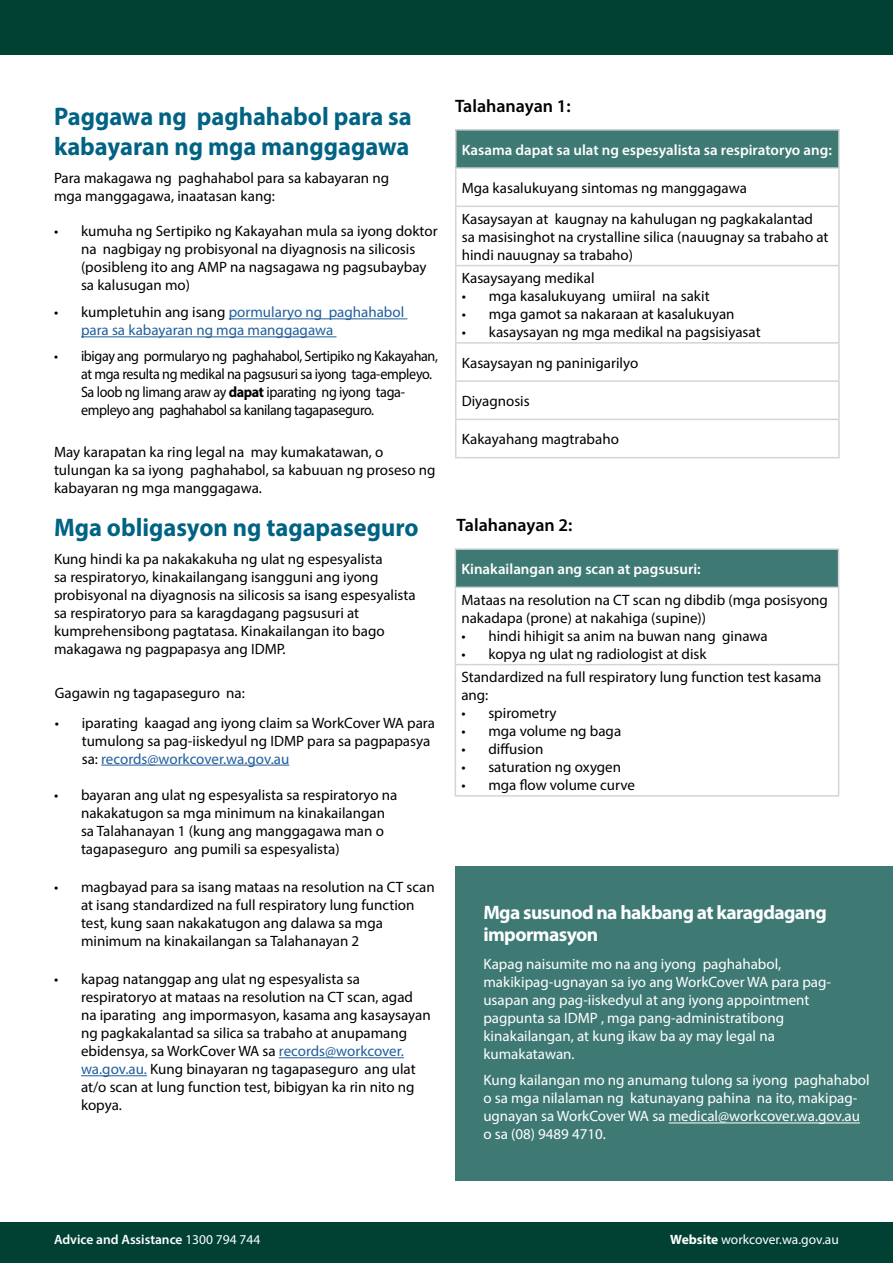
<style>
.page{position:relative;width:893px;height:1263px;background:#fff}
.page>*{position:absolute;margin:0;border:0;box-sizing:border-box;transform-origin:0 0}
.t1{font:700 25.5px/30.6px "Myriad Pro";color:#006384;scale:.96 1}
.t2{font:700 19.5px/22.5px "Myriad Pro";letter-spacing:-.03em;color:#fff}
.t3{font:600 18px "Myriad Pro";color:#000}
.t4{font:15px/18px "Myriad Pro";color:#000}
.t5{font:15px/18px "Myriad Pro";color:#fff}
.t6{font:15px/18px "Myriad Pro";letter-spacing:-.025em;color:#000;scale:.94 1}
.t7{font:600 15px "Myriad Pro";color:#fff}
.t8{font:15px/18px "Myriad Pro";color:#215e9e}
.t9{font:600 13.5px "Myriad Pro";color:#fff}
.t10{font:13.5px "Myriad Pro";color:#fff}
.s1{color:#000}
.s2{font-weight:700}
.s3{color:#215e9e}
.s4{font-weight:400}
</style>
<div class="page">
<div style="left:0;top:1222px;width:893px;height:41px;background:#004133"></div>
<div style="left:455px;top:867px;width:438px;height:314px;background:#3e7974"></div>
<hr style="left:669px;top:1122px;width:191px;height:1px;background:#fff">
<div style="left:456px;top:130px;width:383px;height:38px;background:#3e7974"></div>
<hr style="left:455px;top:129px;width:385px;height:2px;background:#d4d5d8">
<hr style="left:455px;top:131px;width:1px;height:36px;background:#d4d5d8">
<hr style="left:838px;top:131px;width:2px;height:36px;background:#d4d5d8">
<hr style="left:455px;top:167px;width:385px;height:2px;background:#d4d5d8">
<hr style="left:455px;top:169px;width:1px;height:37px;background:#d4d5d8">
<hr style="left:838px;top:169px;width:2px;height:37px;background:#d4d5d8">
<hr style="left:455px;top:206px;width:385px;height:1px;background:#d4d5d8">
<hr style="left:455px;top:207px;width:1px;height:58px;background:#d4d5d8">
<hr style="left:838px;top:207px;width:2px;height:58px;background:#d4d5d8">
<hr style="left:455px;top:265px;width:385px;height:1px;background:#d4d5d8">
<hr style="left:455px;top:266px;width:1px;height:76px;background:#d4d5d8">
<hr style="left:838px;top:266px;width:2px;height:76px;background:#d4d5d8">
<hr style="left:455px;top:342px;width:385px;height:2px;background:#d4d5d8">
<hr style="left:455px;top:344px;width:1px;height:36px;background:#d4d5d8">
<hr style="left:838px;top:344px;width:2px;height:36px;background:#d4d5d8">
<hr style="left:455px;top:380px;width:385px;height:2px;background:#d4d5d8">
<hr style="left:455px;top:382px;width:1px;height:37px;background:#d4d5d8">
<hr style="left:838px;top:382px;width:2px;height:37px;background:#d4d5d8">
<hr style="left:455px;top:419px;width:385px;height:1px;background:#d4d5d8">
<hr style="left:455px;top:420px;width:1px;height:37px;background:#d4d5d8">
<hr style="left:838px;top:420px;width:2px;height:37px;background:#d4d5d8">
<hr style="left:455px;top:457px;width:385px;height:1px;background:#d4d5d8">
<div style="left:455px;top:549px;width:384px;height:38px;background:#3e7974"></div>
<hr style="left:455px;top:548px;width:384px;height:2px;background:#d4d5d8">
<hr style="left:455px;top:550px;width:1px;height:37px;background:#d4d5d8">
<hr style="left:838px;top:550px;width:1px;height:37px;background:#d4d5d8">
<hr style="left:455px;top:587px;width:384px;height:1px;background:#d4d5d8">
<hr style="left:455px;top:588px;width:1px;height:76px;background:#d4d5d8">
<hr style="left:838px;top:588px;width:1px;height:76px;background:#d4d5d8">
<hr style="left:455px;top:664px;width:384px;height:1px;background:#d4d5d8">
<hr style="left:455px;top:665px;width:1px;height:130px;background:#d4d5d8">
<hr style="left:838px;top:665px;width:1px;height:130px;background:#d4d5d8">
<hr style="left:455px;top:795px;width:384px;height:2px;background:#d4d5d8">
<div style="left:0;top:0;width:893px;height:54px;background:#004133"></div>
<hr style="left:101px;top:765px;width:188px;height:1px;background:#215e9e">
<hr style="left:279px;top:1057px;width:125px;height:1px;background:#215e9e">
<hr style="left:81px;top:1075px;width:66px;height:1px;background:#215e9e">
<hr style="left:229px;top:318px;width:178px;height:1px;background:#215e9e">
<hr style="left:81px;top:336px;width:255px;height:1px;background:#215e9e">
<h1 class="t1" style="left:54px;top:100px;width:374px">Paggawa ng paghahabol para sa kabayaran ng mga manggagawa</h1>
<p class="t4" style="left:54px;top:169px;width:337px">Para makagawa ng paghahabol para sa kabayaran ng mga manggagawa, inaatasan kang:</p>
<p class="t4" style="left:81px;top:221px;width:358px;text-indent:-27px">• kumuha ng Sertipiko ng Kakayahan mula sa iyong doktor na nagbigay ng probisyonal na diyagnosis na silicosis (posibleng ito ang AMP na nagsagawa ng pagsubaybay sa kalusugan mo)</p>
<p class="t8" style="left:81px;top:303px;width:325px;text-indent:-27px"><span class="s1">• kumpletuhin ang isang</span> pormularyo ng paghahabol para sa kabayaran ng mga manggagawa</p>
<p class="t6" style="left:81px;top:347px;width:381px;text-indent:-27px">• ibigay ang pormularyo ng paghahabol, Sertipiko ng Kakayahan, at mga resulta ng medikal na pagsusuri sa iyong taga-empleyo.<br>Sa loob ng limang araw ay <span class="s2">dapat</span> iparating ng iyong taga&shy;empleyo ang paghahabol sa kanilang tagapaseguro.</p>
<p class="t4" style="left:54px;top:442px;width:383px">May karapatan ka ring legal na may kumakatawan, o tulungan ka sa iyong paghahabol, sa kabuuan ng proseso ng kabayaran ng mga manggagawa.</p>
<p class="t3" style="left:455px;top:95px;width:117px">Talahanayan 1:</p>
<p class="t7" style="left:462px;top:140px;width:372px">Kasama dapat sa ulat ng espesyalista sa respiratoryo ang:</p>
<p class="t4" style="left:462px;top:172px;width:353px;line-height:30.8px">Mga kasalukuyang sintomas ng manggagawa<br>Kasaysayan at kaugnay na kahulugan ng pagkakalantad</p>
<p class="t4" style="left:462px;top:227px;width:368px">sa masisinghot na crystalline silica (nauugnay sa trabaho at hindi nauugnay sa trabaho)</p>
<p class="t4" style="left:462px;top:269px;width:134px">Kasaysayang medikal</p>
<p class="t4" style="left:462px;top:287px;width:249px">• mga kasalukuyang umiiral na sakit</p>
<p class="t4" style="left:462px;top:305px;width:274px">• mga gamot sa nakaraan at kasalukuyan</p>
<p class="t4" style="left:462px;top:316px;width:300px;line-height:30.8px">• kasaysayan ng mga medikal na pagsisiyasat<br>Kasaysayan ng paninigarilyo</p>
<p class="t4" style="left:462px;top:392px;width:69px">Diyagnosis</p>
<p class="t4" style="left:462px;top:430px;width:159px">Kakayahang magtrabaho</p>
<h1 class="t1" style="left:54px;top:511px;width:381px">Mga obligasyon ng tagapaseguro</h1>
<p class="t3" style="left:457px;top:514px;width:117px">Talahanayan 2:</p>
<p class="t4" style="left:54px;top:550px;width:363px">Kung hindi ka pa nakakakuha ng ulat ng espesyalista<br>sa respiratoryo, kinakailangang isangguni ang iyong probisyonal na diyagnosis na silicosis sa isang espesyalista sa respiratoryo para sa karagdagang pagsusuri at kumprehensibong pagtatasa. Kinakailangan ito bago makagawa ng pagpapasya ang IDMP.</p>
<p class="t4" style="left:55px;top:683px;width:192px">Gagawin ng tagapaseguro na:</p>
<p class="t4" style="left:82px;top:713px;width:355px;text-indent:-27px">• iparating kaagad ang iyong claim sa WorkCover WA para tumulong sa pag-iiskedyul ng IDMP para sa pagpapasya sa: <span class="s3">records@workcover.wa.gov.au</span></p>
<p class="t4" style="left:81px;top:786px;width:318px;text-indent:-27px">• bayaran ang ulat ng espesyalista sa respiratoryo na nakakatugon sa mga minimum na kinakailangan sa Talahanayan 1 (kung ang manggagawa man o tagapaseguro ang pumili sa espesyalista)</p>
<p class="t4" style="left:81px;top:878px;width:355px;text-indent:-27px">• magbayad para sa isang mataas na resolution na CT scan at isang standardized na full respiratory lung function test, kung saan nakakatugon ang dalawa sa mga minimum na kinakailangan sa Talahanayan 2</p>
<p class="t4" style="left:81px;top:970px;width:351px;text-indent:-27px">• kapag natanggap ang ulat ng espesyalista sa respiratoryo at mataas na resolution na CT scan, agad na iparating ang impormasyon, kasama ang kasaysayan ng pagkakalantad sa silica sa trabaho at anupamang ebidensya, sa WorkCover WA sa <span class="s3">records@workcover. wa.gov.au.</span> Kung binayaran ng tagapaseguro ang ulat at/o scan at lung function test, bibigyan ka rin nito ng kopya.</p>
<p class="t7" style="left:461px;top:559px;width:241px">Kinakailangan ang scan at pagsusuri:</p>
<p class="t4" style="left:461px;top:590px;width:368px">Mataas na resolution na CT scan ng dibdib (mga posisyong nakadapa (prone) at nakahiga (supine))</p>
<p class="t4" style="left:461px;top:626px;width:308px">• hindi hihigit sa anim na buwan nang ginawa</p>
<p class="t4" style="left:461px;top:642px;width:361px;line-height:23.2px">• kopya ng ulat ng radiologist at disk<br>Standardized na full respiratory lung function test kasama</p>
<p class="t4" style="left:461px;top:686px;width:29px">ang:</p>
<p class="t4" style="left:461px;top:704px;width:97px">• spirometry</p>
<p class="t4" style="left:461px;top:722px;width:161px">• mga volume ng baga</p>
<p class="t4" style="left:461px;top:740px;width:83px">• diffusion</p>
<p class="t4" style="left:461px;top:758px;width:161px">• saturation ng oxygen</p>
<p class="t4" style="left:461px;top:776px;width:175px">• mga flow volume curve</p>
<h2 class="t2" style="left:483px;top:900px;width:345px">Mga susunod na hakbang at karagdagang impormasyon</h2>
<p class="t5" style="left:483px;top:954px;width:349px">Kapag naisumite mo na ang iyong paghahabol, makikipag-ugnayan sa iyo ang WorkCover WA para pag&shy;usapan ang pag-iiskedyul at ang iyong appointment pagpunta sa IDMP , mga pang-administratibong kinakailangan, at kung ikaw ba ay may legal na kumakatawan.</p>
<p class="t5" style="left:483px;top:1071px;width:388px">Kung kailangan mo ng anumang tulong sa iyong paghahabol o sa mga nilalaman ng katunayang pahina na ito, makipag&shy;ugnayan sa WorkCover WA sa medical@workcover.wa.gov.au o sa (08) 9489 4710.</p>
<p class="t9" style="left:54px;top:1231px;width:208px">Advice and Assistance <span class="s4">1300 794 744</span></p>
<p class="t10" style="left:670px;top:1231px;width:170px"><span class="s2">Website</span> workcover.wa.gov.au</p>
</div>
